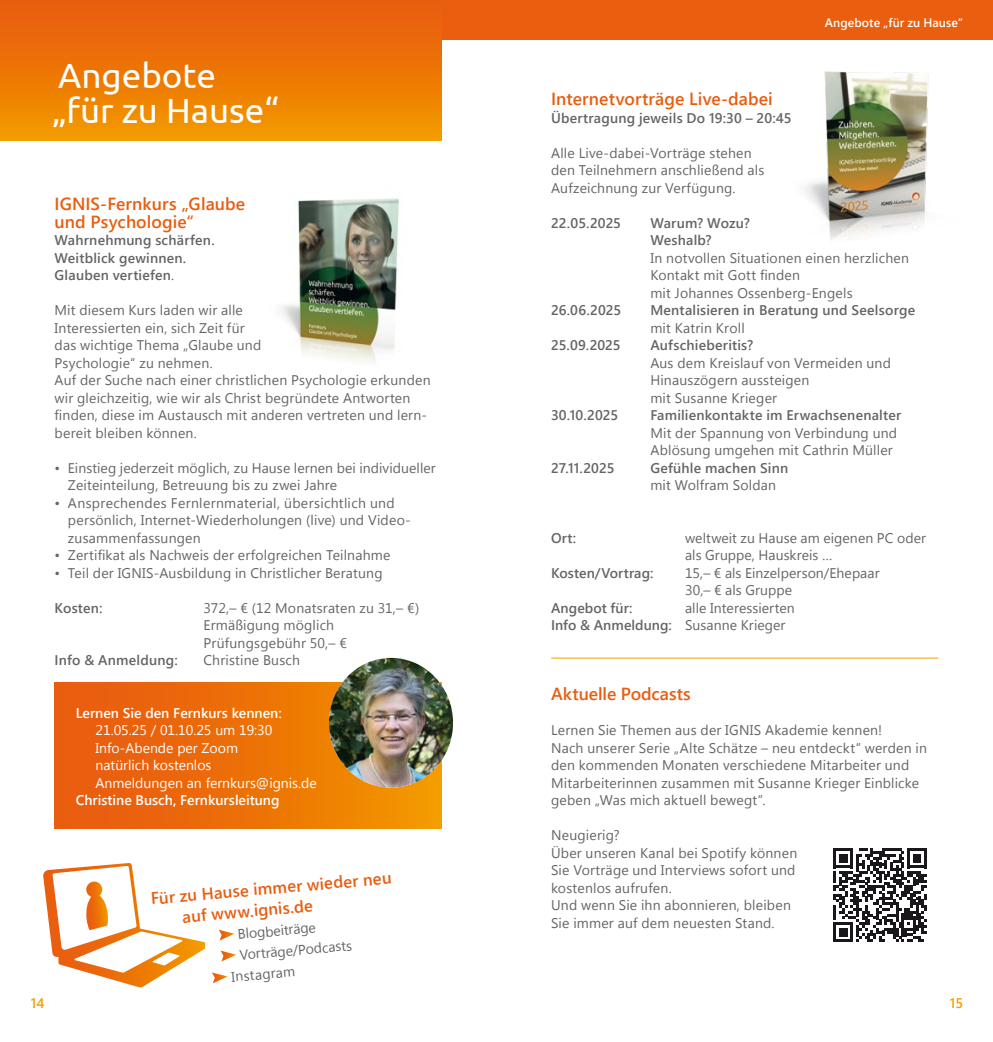
<style>
.page{position:relative;width:993px;height:1042px;background:#fff}
.page>*{position:absolute;margin:0;border:0;box-sizing:border-box;transform-origin:0 0}
.t1{font:35px/35px "Ubuntu";color:#fff}
.t2{font:600 17.5px/17.5px "Segoe UI";letter-spacing:.005em;color:#e95d0f}
.t3{font:600 16.62px/21px "Segoe UI";color:#e95d0f}
.t4{font:14px/17.5px "Segoe UI";letter-spacing:.015em;color:#646567}
.t5{font:600 14px/17.5px "Segoe UI";letter-spacing:.015em;color:#646567}
.t6{font:14px/17.5px "Segoe UI";color:#fff}
.t7{font:600 14px "Segoe UI";color:#fff}
.t8{font:600 14px "Segoe UI";color:#f49e00}
.t9{font:600 12.25px "Segoe UI";letter-spacing:.005em;color:#fff}
.s1{font-weight:400}
.s2{font-weight:600}
</style>
<div class="page">
<div style="left:441px;top:0;width:551px;height:456px;background:#e95e0f"></div>
<div style="left:0;top:40px;width:992px;height:419px;background:#fff"></div>
<div style="left:54px;top:683px;width:387px;height:146px;background:linear-gradient(to right,#e75411,#f29600)"></div>
<div style="left:0;top:0;width:441px;height:140px;background:linear-gradient(to bottom,#e8580f,#f39700)"></div>
<svg style="left:219px;top:929px;width:15px;height:11px"></svg>
<svg style="left:220px;top:950px;width:16px;height:11px"></svg>
<svg style="left:212px;top:972px;width:15px;height:11px"></svg>
<svg style="left:43px;top:863px;width:162px;height:124px"></svg>
<img style="left:329px;top:658px;width:124px;height:130px">
<img style="left:281px;top:198px;width:118px;height:165px">
<hr style="left:551px;top:658px;width:387px;height:1px;background:#f49e00">
<img style="left:805px;top:71px;width:124px;height:169px">
<svg style="left:833px;top:848px;width:93px;height:94px"></svg>
<h1 class="t1" style="left:52px;top:56px;width:228px">Angebote „für zu Hause“</h1>
<h1 class="t1" style="left:55px;top:74px;width:228px">Angebote „für zu Hause“</h1>
<p class="t2" style="left:55px;top:195px;width:192px">IGNIS-Fernkurs „Glaube und Psychologie“</p>
<p class="t5" style="left:55px;top:231px;width:161px">Wahrnehmung schärfen.<br>Weitblick gewinnen.<br>Glauben vertiefen<span class="s1">.</span></p>
<p class="t4" style="left:55px;top:301px;width:377px">Mit diesem Kurs laden wir alle<br>Interessierten ein, sich Zeit für<br>das wichtige Thema „Glaube und<br>Psychologie“ zu nehmen.<br>Auf der Suche nach einer christlichen Psychologie erkunden wir gleichzeitig, wie wir als Christ begründete Antworten finden, diese im Austausch mit anderen vertreten und lern&shy;bereit bleiben können.</p>
<p class="t4" style="left:68px;top:458px;width:369px;text-indent:-13px">• Einstieg jederzeit möglich, zu Hause lernen bei individueller<br>Zeiteinteilung, Betreuung bis zu zwei Jahre</p>
<p class="t4" style="left:68px;top:493px;width:344px;text-indent:-13px">• Ansprechendes Fernlernmaterial, übersichtlich und persönlich, Internet-Wiederholungen (live) und Video&shy;zusammenfassungen</p>
<p class="t4" style="left:55px;top:546px;width:337px">• Zertifikat als Nachweis der erfolgreichen Teilnahme</p>
<p class="t4" style="left:55px;top:563px;width:329px">• Teil der IGNIS-Ausbildung in Christlicher Beratung</p>
<p class="t5" style="left:55px;top:599px;width:49px">Kosten:</p>
<p class="t4" style="left:203px;top:598px;width:217px">372,– € (12 Monatsraten zu 31,– €)<br>Ermäßigung möglich<br>Prüfungsgebühr 50,– €</p>
<p class="t5" style="left:55px;top:651px;width:125px">Info &amp; Anmeldung:</p>
<p class="t4" style="left:203px;top:651px;width:98px">Christine Busch</p>
<p class="t7" style="left:76px;top:701px;width:207px">Lernen Sie den Fernkurs kennen:</p>
<p class="t6" style="left:95px;top:721px;width:223px">21.05.25 / 01.10.25 um 19:30<br>Info-Abende per Zoom<br>natürlich kostenlos<br>Anmeldungen an fernkurs@ignis.de</p>
<p class="t7" style="left:76px;top:789px;width:205px">Christine Busch, Fernkursleitung</p>
<p class="t3" style="left:179px;top:885px;width:213px;text-indent:-30px;rotate:-5deg">Für zu Hause immer wieder neu auf www.ignis.de</p>
<p class="t4" style="left:237px;top:924px;width:80px;rotate:-5deg">Blogbeiträge</p>
<p class="t4" style="left:239px;top:945px;width:114px;rotate:-5deg">Vorträge/Podcasts</p>
<p class="t4" style="left:231px;top:967px;width:65px;rotate:-5deg">Instagram</p>
<p class="t9" style="left:824px;top:12px;width:140px">Angebote „für zu Hause“</p>
<p class="t2" style="left:551px;top:90px;width:223px">Internetvorträge Live-dabei</p>
<p class="t5" style="left:551px;top:109px;width:242px">Übertragung jeweils Do 19:30 – 20:45</p>
<p class="t4" style="left:551px;top:143px;width:215px">Alle Live-dabei-Vorträge stehen den Teilnehmern anschließend als<br>Aufzeichnung zur Verfügung.</p>
<p class="t5" style="left:551px;top:214px;width:71px">22.05.2025</p>
<p class="t5" style="left:650px;top:214px;width:101px">Warum? Wozu?<br>Weshalb?</p>
<p class="t4" style="left:650px;top:248px;width:260px">In notvollen Situationen einen herzlichen<br>Kontakt mit Gott finden<br>mit Johannes Ossenberg-Engels</p>
<p class="t5" style="left:551px;top:301px;width:72px">26.06.2025</p>
<p class="t5" style="left:650px;top:301px;width:266px">Mentalisieren in Beratung und Seelsorge</p>
<p class="t4" style="left:650px;top:318px;width:96px">mit Katrin Kroll</p>
<p class="t5" style="left:551px;top:336px;width:71px">25.09.2025</p>
<p class="t5" style="left:650px;top:336px;width:104px">Aufschieberitis?</p>
<p class="t4" style="left:650px;top:353px;width:242px">Aus dem Kreislauf von Vermeiden und<br>Hinauszögern aussteigen<br>mit Susanne Krieger</p>
<p class="t5" style="left:551px;top:406px;width:69px">30.10.2025</p>
<p class="t5" style="left:650px;top:406px;width:252px">Familienkontakte im Erwachsenenalter</p>
<p class="t4" style="left:650px;top:423px;width:248px">Mit der Spannung von Verbindung und<br>Ablösung umgehen mit Cathrin Müller</p>
<p class="t5" style="left:551px;top:459px;width:65px">27.11.2025</p>
<p class="t5" style="left:650px;top:459px;width:139px">Gefühle machen Sinn</p>
<p class="t4" style="left:650px;top:476px;width:127px">mit Wolfram Soldan</p>
<p class="t5" style="left:551px;top:529px;width:26px">Ort:</p>
<p class="t4" style="left:685px;top:528px;width:242px">weltweit zu Hause am eigenen PC oder als Gruppe, Hauskreis …</p>
<p class="t5" style="left:551px;top:564px;width:104px">Kosten/Vortrag:</p>
<p class="t4" style="left:685px;top:563px;width:196px">15,– € als Einzelperson/Ehepaar<br>30,– € als Gruppe</p>
<p class="t5" style="left:551px;top:599px;width:83px">Angebot für:</p>
<p class="t4" style="left:551px;top:598px;width:245px;text-indent:134px">alle Interessierten<br><span class="s2">Info &amp; Anmeldung:</span> Susanne Krieger</p>
<p class="t2" style="left:551px;top:685px;width:141px">Aktuelle Podcasts</p>
<p class="t4" style="left:551px;top:721px;width:377px">Lernen Sie Themen aus der IGNIS Akademie kennen!<br>Nach unserer Serie „Alte Schätze – neu entdeckt“ werden in den kommenden Monaten verschiedene Mitarbeiter und Mitarbeiterinnen zusammen mit Susanne Krieger Einblicke geben „Was mich aktuell bewegt“.</p>
<p class="t4" style="left:551px;top:826px;width:247px">Neugierig?<br>Über unseren Kanal bei Spotify können<br>Sie Vorträge und Interviews sofort und kostenlos aufrufen.<br>Und wenn Sie ihn abonnieren, bleiben<br>Sie immer auf dem neuesten Stand.</p>
<p class="t8" style="left:31px;top:991px;width:15px">14</p>
<p class="t8" style="left:949px;top:991px;width:15px">15</p>
</div>
